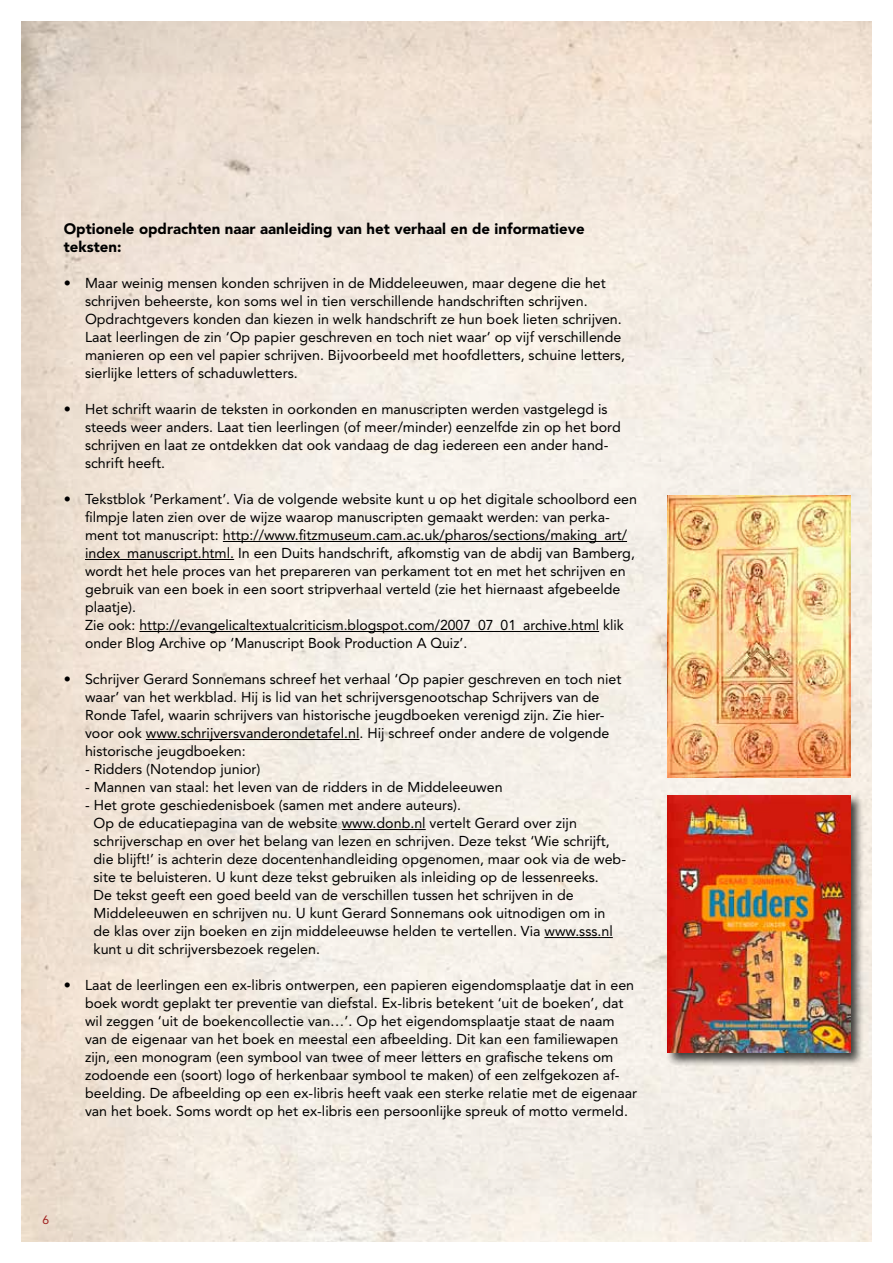
<style>
.page{position:relative;width:893px;height:1263px;background:#fff}
.page>*{position:absolute;margin:0;border:0;box-sizing:border-box;transform-origin:0 0}
.t1{font:900 15px/18px "Avenir LT Std";color:#000}
.t2{font:14.25px/18px "Avenir LT Std";color:#000}
.t3{font:12px "Avenir LT Std";color:#a0211f}
</style>
<div class="page">
<img style="left:21px;top:21px;width:851px;height:1221px">
<hr style="left:223px;top:541px;width:404px;height:1px;background:#000">
<hr style="left:85px;top:559px;width:149px;height:1px;background:#000">
<hr style="left:139px;top:631px;width:460px;height:1px;background:#000">
<hr style="left:146px;top:739px;width:213px;height:1px;background:#000">
<hr style="left:342px;top:829px;width:84px;height:1px;background:#000">
<hr style="left:544px;top:937px;width:69px;height:1px;background:#000">
<div style="left:665px;top:793px;width:200px;height:274px;background:#000;opacity:.75"></div>
<img style="left:668px;top:795px;width:182px;height:258px">
<img style="left:668px;top:495px;width:182px;height:282px">
<p class="t1" style="left:64px;top:220px;width:522px">Optionele opdrachten naar aanleiding van het verhaal en de informatieve teksten:</p>
<p class="t2" style="left:85px;top:274px;width:541px;text-indent:-21px">• Maar weinig mensen konden schrijven in de Middeleeuwen, maar degene die het schrijven beheerste, kon soms wel in tien verschillende handschriften schrijven.<br>Opdrachtgevers konden dan kiezen in welk handschrift ze hun boek lieten schrijven.<br>Laat leerlingen de zin ‘Op papier geschreven en toch niet waar’ op vijf verschillende manieren op een vel papier schrijven. Bijvoorbeeld met hoofdletters, schuine letters, sierlijke letters of schaduwletters.</p>
<p class="t2" style="left:85px;top:400px;width:537px;text-indent:-21px">• Het schrift waarin de teksten in oorkonden en manuscripten werden vastgelegd is steeds weer anders. Laat tien leerlingen (of meer/minder) eenzelfde zin op het bord schrijven en laat ze ontdekken dat ook vandaag de dag iedereen een ander hand&shy;schrift heeft.</p>
<p class="t2" style="left:85px;top:490px;width:554px;text-indent:-21px">• Tekstblok ‘Perkament’. Via de volgende website kunt u op het digitale schoolbord een filmpje laten zien over de wijze waarop manuscripten gemaakt werden: van perka&shy;ment tot manuscript: http://www.fitzmuseum.cam.ac.uk/pharos/sections/making_art/ index_manuscript.html. In een Duits handschrift, afkomstig van de abdij van Bamberg, wordt het hele proces van het prepareren van perkament tot en met het schrijven en gebruik van een boek in een soort stripverhaal verteld (zie het hiernaast afgebeelde plaatje).<br>Zie ook: http://evangelicaltextualcriticism.blogspot.com/2007_07_01_archive.html klik onder Blog Archive op ‘Manuscript Book Production A Quiz’.</p>
<p class="t2" style="left:85px;top:670px;width:538px;text-indent:-21px">• Schrijver Gerard Sonnemans schreef het verhaal ‘Op papier geschreven en toch -niet waar’ van het werkblad. Hij is lid van het schrijversgenootschap Schrijvers van de Ronde Tafel, waarin schrijvers van historische jeugdboeken verenigd zijn. Zie hier&shy;voor ook www.schrijversvanderondetafel.nl. Hij schreef onder andere de volgende historische jeugdboeken:</p>
<p class="t2" style="left:85px;top:760px;width:177px">- Ridders (Notendop junior)</p>
<p class="t2" style="left:85px;top:778px;width:419px">- Mannen van staal: het leven van de ridders in de Middeleeuwen</p>
<p class="t2" style="left:94px;top:796px;width:534px;text-indent:-9px">- Het grote geschiedenisboek (samen met andere auteurs).<br>Op de educatiepagina van de website www.donb.nl vertelt Gerard over zijn schrijverschap en over het belang van lezen en schrijven. Deze tekst ‘Wie schrijft, die blijft!’ is achterin deze docentenhandleiding opgenomen, maar ook via de web&shy;site te beluisteren. U kunt deze tekst gebruiken als inleiding op de lessenreeks.<br>De tekst geeft een goed beeld van de verschillen tussen het schrijven in de Middeleeuwen en schrijven nu. U kunt Gerard Sonnemans ook uitnodigen om in<br>de klas over zijn boeken en zijn middeleeuwse helden te vertellen. Via www.sss.nl kunt u dit schrijversbezoek regelen.</p>
<p class="t2" style="left:85px;top:976px;width:554px;text-indent:-21px">• Laat de leerlingen een ex-libris ontwerpen, een papieren eigendomsplaatje dat in een boek wordt geplakt ter preventie van diefstal. Ex-libris betekent ‘uit de boeken’, dat wil zeggen ‘uit de boekencollectie van…’. Op het eigendomsplaatje staat de naam van de eigenaar van het boek en meestal een afbeelding. Dit kan een familiewapen zijn, een monogram (een symbool van twee of meer letters en grafische tekens om zodoende een (soort) logo of herkenbaar symbool te maken) of een zelfgekozen af&shy;beelding. De afbeelding op een ex-libris heeft vaak een sterke relatie met de eigenaar van het boek. Soms wordt op het ex-libris een persoonlijke spreuk of motto vermeld.</p>
<p class="t3" style="left:43px;top:1213px;width:8px">6</p>
</div>
